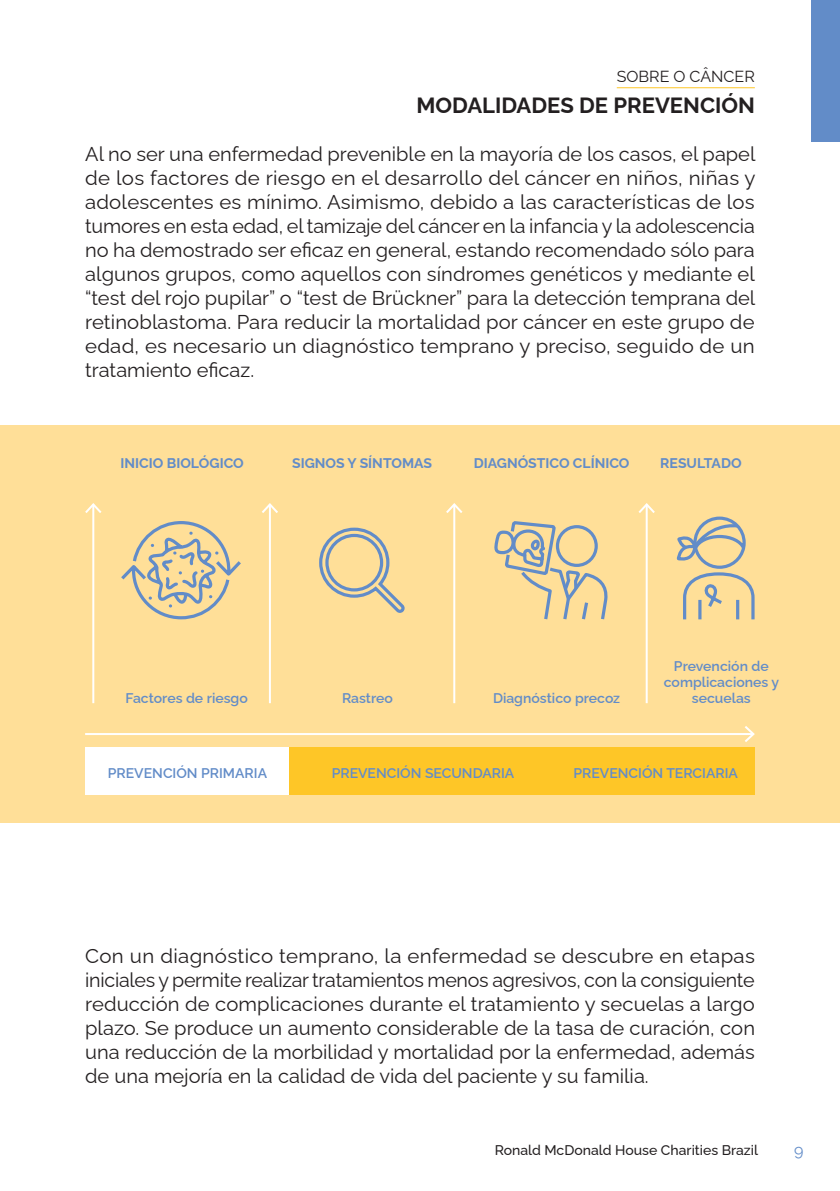
<style>
.page{position:relative;width:840px;height:1191px;background:#fff}
.page>*{position:absolute;margin:0;border:0;box-sizing:border-box;transform-origin:0 0}
.t1{font:700 22px "Raleway";color:#231f20}
.t2{font:20px/24px "Raleway";color:#231f20;text-align:justify}
.t3{font:16px "Raleway";color:#231f20}
.t4{font:16px "Raleway";color:#628cc8}
.t5{font:600 14px/16.2px "Raleway";color:#628cc8;text-align:center}
.t6{font:700 14px "Raleway";color:#628cc8}
.t7{font:500 14px "Raleway";color:#231f20}
</style>
<div class="page">
<div style="left:0;top:425px;width:839px;height:397px;background:#ffdf98"></div>
<div style="left:85px;top:747px;width:204px;height:47px;background:#fff"></div>
<div style="left:289px;top:747px;width:267px;height:47px;background:#fec627"></div>
<div style="left:556px;top:747px;width:198px;height:47px;background:#fec627"></div>
<svg style="left:494px;top:521px;width:114px;height:99px"></svg>
<svg style="left:121px;top:521px;width:120px;height:99px"></svg>
<svg style="left:676px;top:516px;width:79px;height:104px"></svg>
<hr style="left:85px;top:733px;width:668px;height:2px;background:#fff">
<svg style="left:745px;top:726px;width:10px;height:16px"></svg>
<hr style="left:92px;top:504px;width:2px;height:199px;background:#fff">
<svg style="left:85px;top:503px;width:17px;height:12px"></svg>
<hr style="left:269px;top:504px;width:2px;height:199px;background:#fff">
<svg style="left:262px;top:503px;width:16px;height:10px"></svg>
<hr style="left:453px;top:504px;width:2px;height:199px;background:#fff">
<svg style="left:446px;top:503px;width:17px;height:12px"></svg>
<hr style="left:645px;top:504px;width:2px;height:199px;background:#fff">
<svg style="left:638px;top:503px;width:17px;height:12px"></svg>
<svg style="left:319px;top:527px;width:86px;height:86px"></svg>
<div style="left:811px;top:0;width:28px;height:142px;background:#628cc8"></div>
<hr style="left:616px;top:87px;width:138px;height:1px;background:#fec627">
<p class="t3" style="left:616px;top:63px;width:139px">SOBRE O CÂNCER</p>
<p class="t1" style="left:416px;top:88px;width:339px">MODALIDADES DE PREVENCIÓN</p>
<p class="t2" style="left:85px;top:139px;width:671px">Al no ser una enfermedad prevenible en la mayoría de los casos, el papel de los factores de riesgo en el desarrollo del cáncer en niños, niñas y adolescentes es mínimo. Asimismo, debido a las características de los tumores en esta edad, el tamizaje del cáncer en la infancia y la adolescencia no ha demostrado ser eficaz en general, estando recomendado sólo para algunos grupos, como aquellos con síndromes genéticos y mediante el “test del rojo pupilar” o “test de Brückner” para la detección temprana del retinoblastoma. Para reducir la mortalidad por cáncer en este grupo de edad, es necesario un diagnóstico temprano y preciso, seguido de un tratamiento eficaz.</p>
<p class="t6" style="left:120px;top:451px;width:125px">INICIO BIOLÓGICO</p>
<p class="t6" style="left:292px;top:451px;width:141px">SIGNOS Y SÍNTOMAS</p>
<p class="t6" style="left:473px;top:451px;width:157px">DIAGNÓSTICO CLÍNICO</p>
<p class="t6" style="left:660px;top:451px;width:83px">RESULTADO</p>
<p class="t5" style="left:125px;top:688px;width:124px">Factores de riesgo</p>
<p class="t5" style="left:342px;top:688px;width:52px">Rastreo</p>
<p class="t5" style="left:492px;top:688px;width:129px">Diagnóstico precoz</p>
<p class="t5" style="left:663px;top:656px;width:117px">Prevención de complicaciones y secuelas</p>
<p class="t5" style="left:108px;top:763px;width:161px">PREVENCIÓN PRIMARIA</p>
<p class="t5" style="left:331px;top:763px;width:184px">PREVENCIÓN SECUNDARIA</p>
<p class="t5" style="left:573px;top:763px;width:166px">PREVENCIÓN TERCIARIA</p>
<p class="t2" style="left:85px;top:941px;width:671px">Con un diagnóstico temprano, la enfermedad se descubre en etapas iniciales y permite realizar tratamientos menos agresivos, con la consiguiente reducción de complicaciones durante el tratamiento y secuelas a largo plazo. Se produce un aumento considerable de la tasa de curación, con una reducción de la morbilidad y mortalidad por la enfermedad, además de una mejoría en la calidad de vida del paciente y su familia.</p>
<p class="t7" style="left:494px;top:1138px;width:265px">Ronald McDonald House Charities Brazil</p>
<p class="t4" style="left:793px;top:1137px;width:11px">9</p>
</div>
